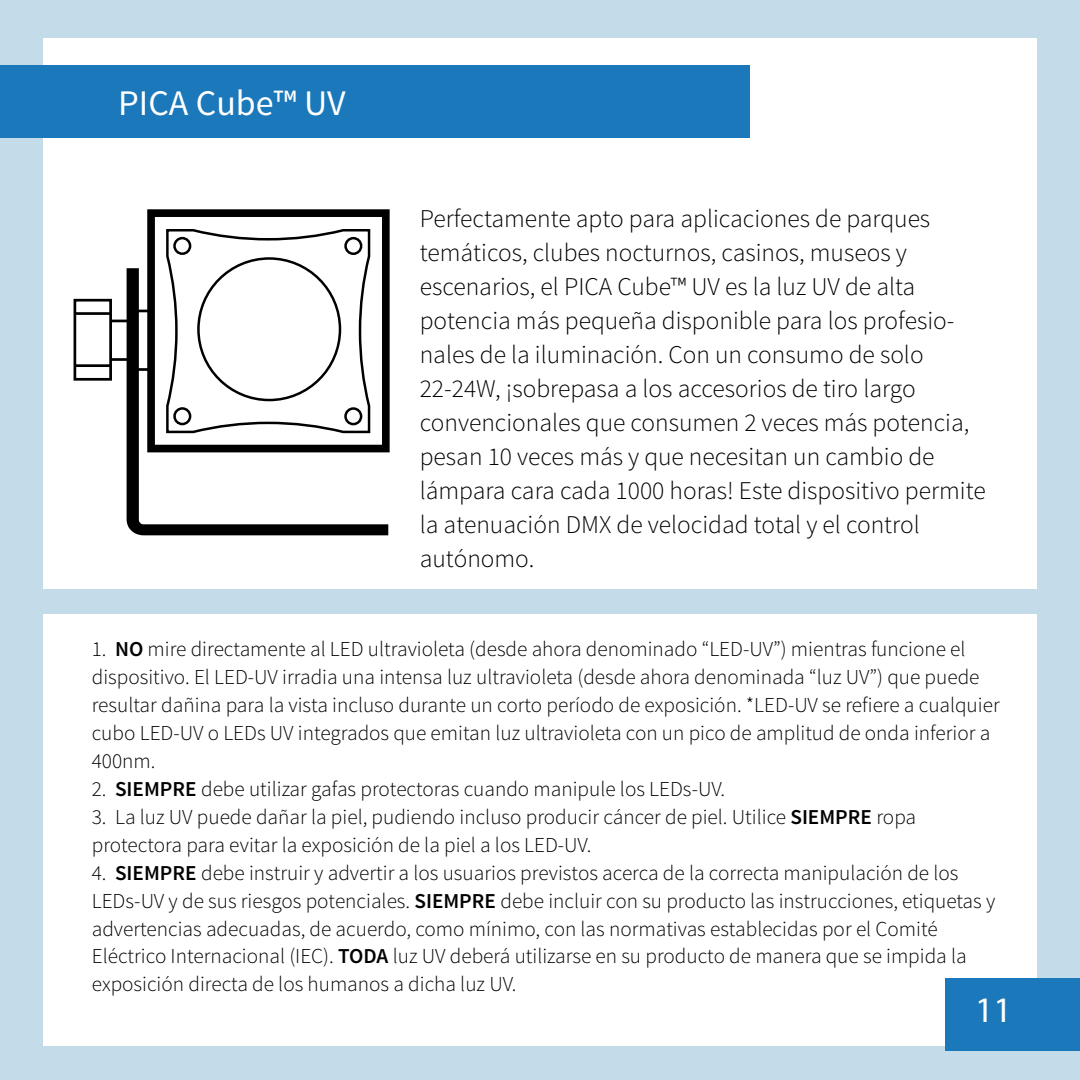
<style>
.page{position:relative;width:1080px;height:1080px;background:#c4dcea}
.page>*{position:absolute;margin:0;border:0;box-sizing:border-box;transform-origin:0 0}
.t1{font:36px "Source Sans Pro";color:#fff}
.t2{font:36px "Myriad Pro";color:#fff}
.t3{font:300 25.5px/33.9px "Source Sans Pro";color:#000001}
.t4{font:300 21.3px/27.9px "Source Sans Pro";color:#000001}
.s1{font-weight:600}
</style>
<div class="page">
<div style="left:43px;top:615px;width:993px;height:431px;background:#fff"></div>
<div style="left:43px;top:38px;width:993px;height:551px;background:#fff"></div>
<div style="left:0;top:65px;width:750px;height:72px;background:#1b79bb"></div>
<div style="left:945px;top:979px;width:135px;height:72px;background:#1b79bb"></div>
<svg style="left:147px;top:209px;width:243px;height:243px"></svg>
<svg style="left:127px;top:268px;width:261px;height:267px"></svg>
<hr style="left:111px;top:358px;width:17px;height:3px;background:#000001">
<svg style="left:112px;top:320px;width:16px;height:2px"></svg>
<div style="left:74px;top:299px;width:38px;height:82px;border:3px solid #000001"></div>
<hr style="left:75px;top:312px;width:36px;height:3px;background:#000001">
<hr style="left:74px;top:364px;width:37px;height:3px;background:#000001">
<svg style="left:133px;top:310px;width:18px;height:2px"></svg>
<hr style="left:136px;top:368px;width:17px;height:3px;background:#000001">
<h1 class="t1" style="left:118px;top:80px;width:229px">PICA Cube™ UV</h1>
<p class="t3" style="left:420px;top:201px;width:568px">Perfectamente apto para aplicaciones de parques temáticos, clubes nocturnos, casinos, museos y escenarios, el PICA Cube™ UV es la luz UV de alta potencia más pequeña disponible para los profesio&shy;nales de la iluminación. Con un consumo de solo 22-24W, ¡sobrepasa a los accesorios de tiro largo convencionales que consumen 2 veces más potencia, pesan 10 veces más y que necesitan un cambio de lámpara cara cada 1000 horas! Este dispositivo permite la atenuación DMX de velocidad total y el control autónomo.</p>
<p class="t4" style="left:92px;top:635px;width:910px">1. <span class="s1">NO</span> mire directamente al LED ultravioleta (desde ahora denominado “LED-UV”) mientras funcione el dispositivo. El LED-UV irradia una intensa luz ultravioleta (desde ahora denominada “luz UV”) que puede resultar dañina para la vista incluso durante un corto período de exposición. *LED-UV se refiere a cualquier cubo LED-UV o LEDs UV integrados que emitan luz ultravioleta con un pico de amplitud de onda inferior a 400nm.</p>
<p class="t4" style="left:92px;top:775px;width:635px">2. <span class="s1">SIEMPRE</span> debe utilizar gafas protectoras cuando manipule los LEDs-UV.</p>
<p class="t4" style="left:92px;top:803px;width:826px">3. La luz UV puede dañar la piel, pudiendo incluso producir cáncer de piel. Utilice <span class="s1">SIEMPRE</span> ropa protectora para evitar la exposición de la piel a los LED-UV.</p>
<p class="t4" style="left:92px;top:859px;width:905px">4. <span class="s1">SIEMPRE</span> debe instruir y advertir a los usuarios previstos acerca de la correcta manipulación de los LEDs-UV y de sus riesgos potenciales. <span class="s1">SIEMPRE</span> debe incluir con su producto las instrucciones, etiquetas y advertencias adecuadas, de acuerdo, como mínimo, con las normativas establecidas por el Comité Eléctrico Internacional (IEC). <span class="s1">TODA</span> luz UV deberá utilizarse en su producto de manera que se impida la exposición directa de los humanos a dicha luz UV.</p>
<h1 class="t2" style="left:975px;top:988px;width:38px">11</h1>
</div>
